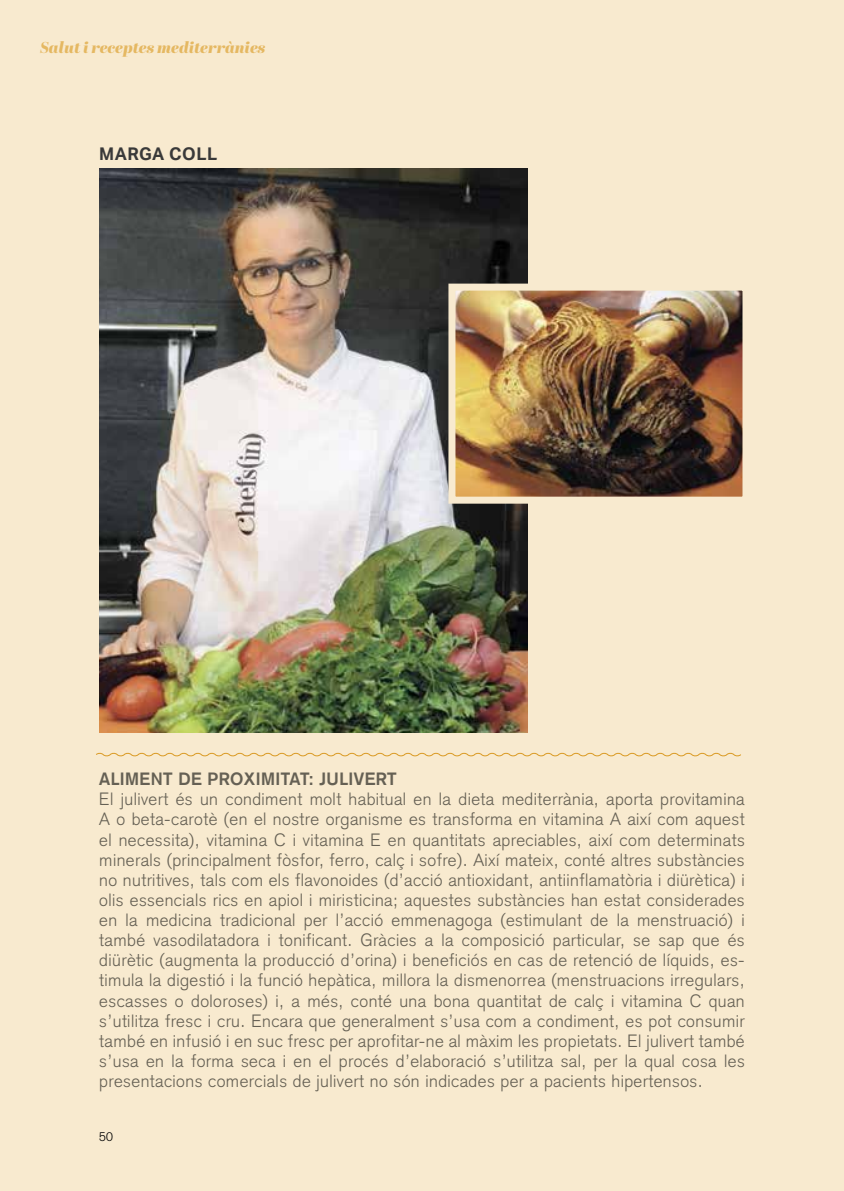
<style>
.page{position:relative;width:844px;height:1191px;background:#fff}
.page>*{position:absolute;margin:0;border:0;box-sizing:border-box;transform-origin:0 0}
.t1{font:300 17.5px/20.1px "Akzidenz Grotesk";letter-spacing:.025em;color:#656054;text-align:justify}
.t2{font:700 17.5px "Akzidenz Grotesk";letter-spacing:.025em;color:#656054}
.t3{font:700 17.5px "Aktiv Grotesk";letter-spacing:.025em;color:#393939}
.t4{font:italic 15.75px "Abril Fatface";color:#e5b862}
.t5{font:300 12.25px "Akzidenz Grotesk";color:#000}
</style>
<div class="page">
<div style="left:0;top:0;width:842px;height:1191px;background:#f8eacf"></div>
<img style="left:99px;top:168px;width:428px;height:564px">
<svg style="left:96px;top:752px;width:645px;height:5px"></svg>
<img style="left:456px;top:292px;width:285px;height:203px">
<div style="left:448px;top:284px;width:301px;height:219px;border:7px solid #f8eacf"></div>
<p class="t4" style="left:40px;top:36px;width:227px">Salut i receptes mediterrànies</p>
<p class="t3" style="left:99px;top:141px;width:119px">MARGA COLL</p>
<p class="t2" style="left:99px;top:768px;width:299px">ALIMENT DE PROXIMITAT: JULIVERT</p>
<p class="t1" style="left:99px;top:789px;width:646px">El julivert és un condiment molt habitual en la dieta mediterrània, aporta provitamina A o beta-carotè (en el nostre organisme es transforma en vitamina A així com aquest el necessita), vitamina C i vitamina E en quantitats apreciables, així com determinats minerals (principalment fòsfor, ferro, calç i sofre). Així mateix, conté altres substàncies no nutritives, tals com els flavonoides (d’acció antioxidant, antiinflamatòria i diürètica) i olis essencials rics en apiol i miristicina; aquestes substàncies han estat considerades en la medicina tradicional per l’acció emmenagoga (estimulant de la menstruació) i també vasodilatadora i tonificant. Gràcies a la composició particular, se sap que és diürètic (augmenta la producció d’orina) i beneficiós en cas de retenció de líquids, es&shy;timula la digestió i la funció hepàtica, millora la dismenorrea (menstruacions irregulars, escasses o doloroses) i, a més, conté una bona quantitat de calç i vitamina C quan s’utilitza fresc i cru. Encara que generalment s’usa com a condiment, es pot consumir també en infusió i en suc fresc per aprofitar-ne al màxim les propietats. El julivert també s’usa en la forma seca i en el procés d’elaboració s’utilitza sal, per la qual cosa les presentacions comercials de julivert no són indicades per a pacients hipertensos.</p>
<p class="t5" style="left:99px;top:1130px;width:15px">50</p>
</div>
